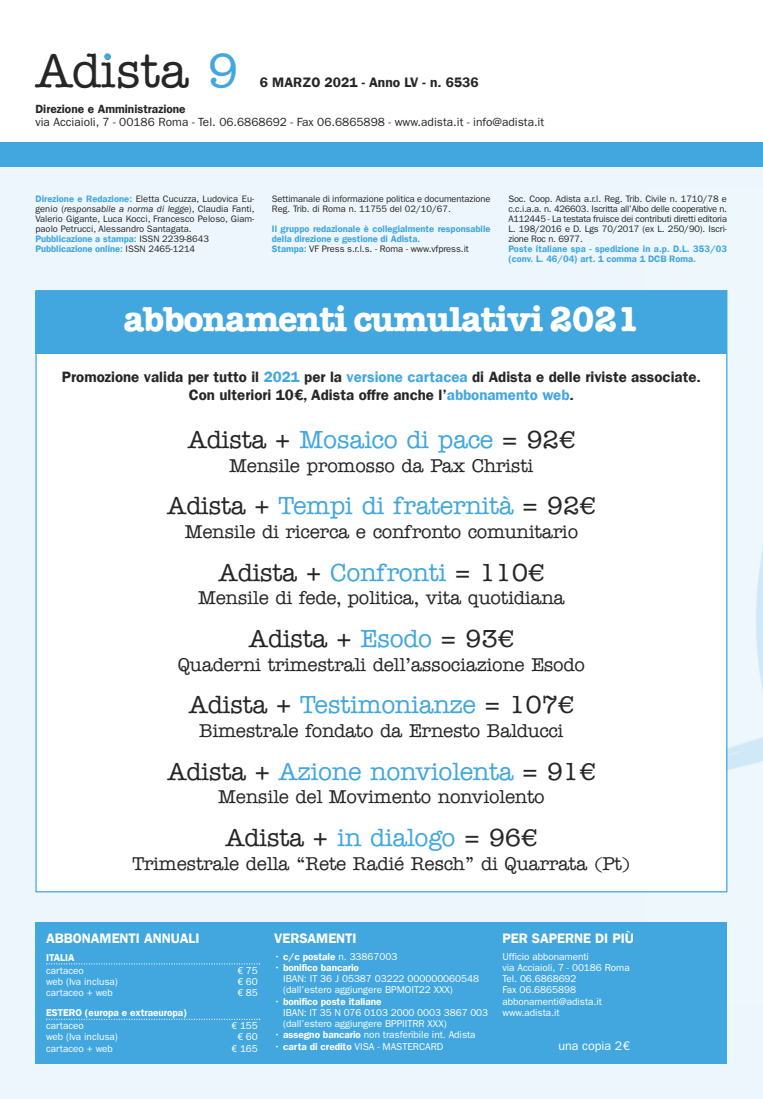
<style>
.page{position:relative;width:763px;height:1099px;background:#fff}
.page>*{position:absolute;margin:0;border:0;box-sizing:border-box;transform-origin:0 0}
.t1{font:500 48.38px "American Typewriter LT";letter-spacing:-.005em;color:#272627}
.t2{font:700 35px "American Typewriter LT";letter-spacing:-.025em;color:#fff}
.t3{font:500 25px "American Typewriter LT";letter-spacing:-.015em;color:#42a7df}
.t4{font:500 25px "American Typewriter LT";letter-spacing:-.015em;color:#272627}
.t5{font:500 18.75px "American Typewriter LT";letter-spacing:-.015em;color:#272627}
.t6{font:600 15px/18px "Franklin Gothic LT";color:#272627;text-align:center}
.t7{font:600 13.75px "Franklin Gothic LT";letter-spacing:-.005em;color:#fff}
.t8{font:600 13.75px "Franklin Gothic LT";color:#272627}
.t9{font:12.5px "Franklin Gothic LT";letter-spacing:-.005em;color:#fff}
.t10{font:11.88px "Franklin Gothic LT";color:#272627}
.t11{font:600 11.88px "Franklin Gothic LT";color:#272627}
.t12{font:10px/11.2px "Franklin Gothic LT";letter-spacing:-.005em;color:#fff}
.t13{font:600 10px "Franklin Gothic LT";letter-spacing:-.005em;color:#fff}
.t14{font:9.38px/10px "Franklin Gothic LT";letter-spacing:-.005em;color:#272627}
.t15{font:600 9.38px/10px "Franklin Gothic LT";color:#42a7df}
.s1{color:#42a7df}
.s2{font-weight:600;color:#42a7df}
.s3{font-style:italic}
.s4{font-weight:400;color:#272627}
.s5{color:#272627}
.s6{font-weight:600}
</style>
<div class="page">
<div style="left:0;top:152px;width:762px;height:946px;background:#ecf6fc"></div>
<img style="left:645px;top:290px;width:117px;height:715px">
<div style="left:0;top:142px;width:762px;height:25px;background:#42a7df"></div>
<svg style="left:104px;top:53px;width:7px;height:7px"></svg>
<div style="left:35px;top:921px;width:691px;height:142px;background:#42a7df"></div>
<svg style="left:46px;top:963px;width:214px;height:1px"></svg>
<svg style="left:46px;top:1018px;width:214px;height:1px"></svg>
<div style="left:37px;top:291px;width:689px;height:600px;background:#fff"></div>
<div style="left:35px;top:291px;width:692px;height:62px;background:#42a7df"></div>
<h1 class="t1" style="left:35px;top:51px;width:205px">Adista <span class="s1">9</span></h1>
<h3 class="t8" style="left:260px;top:78px;width:220px">6 MARZO 2021 - Anno LV - n. 6536</h3>
<p class="t11" style="left:35px;top:105px;width:152px">Direzione e Amministrazione</p>
<p class="t10" style="left:35px;top:117px;width:510px">via Acciaioli, 7 - 00186 Roma - Tel. 06.6868692 - Fax 06.6865898 - www.adista.it - info@adista.it</p>
<p class="t14" style="left:35px;top:195px;width:220px"><span class="s2">Direzione e Redazione:</span> Eletta Cucuzza, Ludovica Eu&shy;genio (<span class="s3">responsabile a norma di legge</span>), Claudia Fanti, Valerio Gigante, Luca Kocci, Francesco Peloso, Giam&shy;paolo Petrucci, Alessandro Santagata.<br><span class="s2">Pubblicazione a stampa:</span> ISSN 2239-8643<br><span class="s2">Pubblicazione online:</span> ISSN 2465-1214</p>
<p class="t14" style="left:272px;top:195px;width:220px">Settimanale di informazione politica e documentazione<br>Reg. Trib. di Roma n. 11755 del 02/10/67.</p>
<p class="t15" style="left:272px;top:225px;width:220px">Il gruppo redazionale è collegialmente responsabile della direzione e gestione di Adista.<br>Stampa: <span class="s4">VF Press s.r.l.s. - Roma - www.vfpress.it</span></p>
<p class="t14" style="left:508px;top:195px;width:220px;text-align:justify">Soc. Coop. Adista a.r.l. Reg. Trib. Civile n. 1710/78 e c.c.i.a.a. n. 426603. Iscritta all’Albo delle cooperative n.<br>A112445 - La testata fruisce dei contributi diretti editoria L. 198/2016 e D. Lgs 70/2017 (ex L. 250/90). Iscri&shy;zione Roc n. 6977.</p>
<p class="t15" style="left:508px;top:245px;width:220px">Poste italiane spa - spedizione in a.p. D.L. 353/03 (conv. L. 46/04) art. 1 comma 1 DCB Roma.</p>
<h2 class="t2" style="left:123px;top:306px;width:517px">abbonamenti cumulativi 2021</h2>
<h3 class="t6" style="left:62px;top:369px;width:640px">Promozione valida per tutto il <span class="s1">2021</span> per la <span class="s1">versione cartacea</span> di Adista e delle riviste associate.<br>Con ulteriori 10€, Adista offre anche l’<span class="s1">abbonamento web</span>.</h3>
<h3 class="t3" style="left:188px;top:430px;width:389px"><span class="s5">Adista +</span> Mosaico di pace <span class="s5">= 92€</span></h3>
<h3 class="t5" style="left:229px;top:458px;width:306px">Mensile promosso da Pax Christi</h3>
<h3 class="t3" style="left:167px;top:496px;width:430px"><span class="s5">Adista +</span> Tempi di fraternità <span class="s5">= 92€</span></h3>
<h3 class="t5" style="left:185px;top:524px;width:395px">Mensile di ricerca e confronto comunitario</h3>
<h3 class="t4" style="left:218px;top:562px;width:327px">Adista + <span class="s1">Confronti</span> = 110€</h3>
<h3 class="t5" style="left:198px;top:591px;width:368px">Mensile di fede, politica, vita quotidiana</h3>
<h3 class="t4" style="left:249px;top:629px;width:266px">Adista + <span class="s1">Esodo</span> = 93€</h3>
<h3 class="t5" style="left:178px;top:657px;width:408px">Quaderni trimestrali dell’associazione Esodo</h3>
<h3 class="t3" style="left:189px;top:695px;width:386px"><span class="s5">Adista +</span> Testimonianze <span class="s5">= 107€</span></h3>
<h3 class="t5" style="left:199px;top:723px;width:366px">Bimestrale fondato da Ernesto Balducci</h3>
<h3 class="t3" style="left:167px;top:761px;width:429px"><span class="s5">Adista +</span> Azione nonviolenta <span class="s5">= 91€</span></h3>
<h3 class="t5" style="left:218px;top:789px;width:328px">Mensile del Movimento nonviolento</h3>
<h3 class="t4" style="left:225px;top:827px;width:313px">Adista + <span class="s1">in dialogo</span> = 96€</h3>
<h3 class="t5" style="left:132px;top:856px;width:499px">Trimestrale della “Rete Radié Resch” di Quarrata (Pt)</h3>
<h3 class="t7" style="left:46px;top:933px;width:155px">ABBONAMENTI ANNUALI</h3>
<p class="t13" style="left:46px;top:953px;width:30px">ITALIA</p>
<p class="t12" style="left:46px;top:965px;width:39px">cartaceo</p>
<p class="t12" style="left:237px;top:965px;width:22px">€ 75</p>
<p class="t12" style="left:46px;top:976px;width:73px">web (Iva inclusa)</p>
<p class="t12" style="left:237px;top:976px;width:22px">€ 60</p>
<p class="t12" style="left:46px;top:988px;width:68px">cartaceo + web</p>
<p class="t12" style="left:237px;top:988px;width:22px">€ 85</p>
<p class="t13" style="left:46px;top:1009px;width:142px">ESTERO (europa e extraeuropa)</p>
<p class="t12" style="left:46px;top:1020px;width:39px">cartaceo</p>
<p class="t12" style="left:231px;top:1020px;width:28px">€ 155</p>
<p class="t12" style="left:46px;top:1032px;width:73px">web (Iva inclusa)</p>
<p class="t12" style="left:237px;top:1032px;width:22px">€ 60</p>
<p class="t12" style="left:46px;top:1043px;width:68px">cartaceo + web</p>
<p class="t12" style="left:231px;top:1043px;width:28px">€ 165</p>
<h3 class="t7" style="left:274px;top:933px;width:84px">VERSAMENTI</h3>
<p class="t12" style="left:274px;top:951px;width:125px">• <span class="s6">c/c postale</span> n. 33867003</p>
<p class="t12" style="left:283px;top:962px;width:197px;text-indent:-9px">• <span class="s6">bonifico bancario<br></span>IBAN: IT 36 J 05387 03222 000000060548 (dall’estero aggiungere BPMOIT22 XXX)</p>
<p class="t12" style="left:283px;top:996px;width:206px;text-indent:-9px">• <span class="s6">bonifico poste italiane<br></span>IBAN: IT 35 N 076 0103 2000 0003 3867 003 (dall’estero aggiungere BPPIITRR XXX)</p>
<p class="t12" style="left:274px;top:1030px;width:203px">• <span class="s6">assegno bancario</span> non trasferibile int. Adista</p>
<p class="t12" style="left:274px;top:1041px;width:171px">• <span class="s6">carta di credito</span> VISA - MASTERCARD</p>
<h3 class="t7" style="left:502px;top:933px;width:133px">PER SAPERNE DI PIÙ</h3>
<p class="t12" style="left:502px;top:951px;width:129px">Ufficio abbonamenti<br>via Acciaioli, 7 - 00186 Roma<br>Tel. 06.6868692<br>Fax 06.6865898 abbonamenti@adista.it www.adista.it</p>
<h3 class="t9" style="left:558px;top:1040px;width:73px">una copia 2€</h3>
</div>
